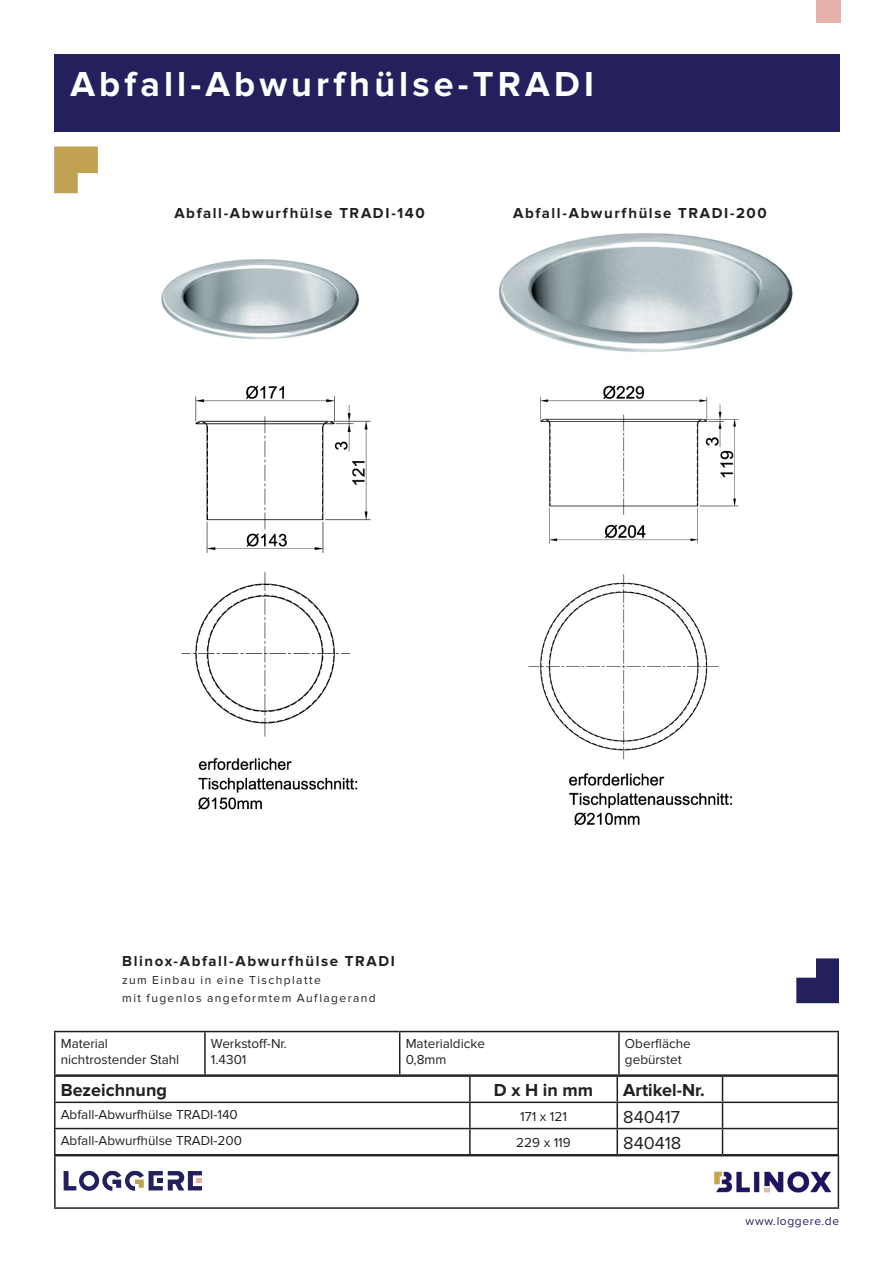
<style>
.page{position:relative;width:893px;height:1263px;background:#fff}
.page>*{position:absolute;margin:0;border:0;box-sizing:border-box;transform-origin:0 0}
.t1{font:700 36px "Proxima Nova";letter-spacing:.115em;color:#fff}
.t2{font:700 18px "Proxima Nova";color:#231f20}
.t3{font:18px "Proxima Nova";color:#231f20}
.t4{font:700 15px "Proxima Nova";letter-spacing:.105em;color:#231f20}
.t5{font:13.5px/16.2px "Proxima Nova";color:#231f20}
.t6{font:12px/18px "Proxima Nova";letter-spacing:.115em;color:#231f20}
.t7{font:12px "Proxima Nova";letter-spacing:.05em;color:#24205e}
</style>
<div class="page">
<img style="left:161px;top:233px;width:632px;height:593px">
<div style="left:54px;top:54px;width:785px;height:77px;background:#24205e"></div>
<hr style="left:54px;top:1155px;width:785px;height:1px;background:#231f20">
<hr style="left:54px;top:1156px;width:2px;height:51px;background:#231f20">
<hr style="left:54px;top:1207px;width:785px;height:2px;background:#231f20">
<svg style="left:54px;top:146px;width:44px;height:47px"></svg>
<svg style="left:64px;top:1171px;width:138px;height:20px"></svg>
<img style="left:703px;top:1136px;width:136px;height:73px">
<svg style="left:796px;top:958px;width:43px;height:45px"></svg>
<hr style="left:54px;top:1075px;width:416px;height:2px;background:#231f20">
<hr style="left:54px;top:1077px;width:2px;height:24px;background:#231f20">
<hr style="left:470px;top:1075px;width:147px;height:2px;background:#231f20">
<hr style="left:469px;top:1077px;width:2px;height:24px;background:#231f20">
<hr style="left:617px;top:1075px;width:105px;height:2px;background:#231f20">
<hr style="left:616px;top:1077px;width:2px;height:24px;background:#231f20">
<hr style="left:722px;top:1075px;width:117px;height:2px;background:#231f20">
<hr style="left:837px;top:1077px;width:2px;height:24px;background:#231f20">
<hr style="left:54px;top:1101px;width:416px;height:2px;background:#231f20">
<hr style="left:54px;top:1103px;width:2px;height:25px;background:#231f20">
<hr style="left:470px;top:1101px;width:147px;height:2px;background:#231f20">
<hr style="left:469px;top:1103px;width:2px;height:25px;background:#231f20">
<hr style="left:617px;top:1101px;width:105px;height:2px;background:#231f20">
<hr style="left:616px;top:1103px;width:2px;height:25px;background:#231f20">
<hr style="left:722px;top:1101px;width:117px;height:2px;background:#231f20">
<hr style="left:837px;top:1103px;width:2px;height:25px;background:#231f20">
<hr style="left:54px;top:1128px;width:416px;height:1px;background:#231f20">
<hr style="left:54px;top:1129px;width:2px;height:25px;background:#231f20">
<hr style="left:470px;top:1128px;width:147px;height:1px;background:#231f20">
<hr style="left:469px;top:1129px;width:2px;height:25px;background:#231f20">
<hr style="left:617px;top:1128px;width:105px;height:1px;background:#231f20">
<hr style="left:616px;top:1129px;width:2px;height:25px;background:#231f20">
<hr style="left:722px;top:1128px;width:117px;height:1px;background:#231f20">
<svg style="left:722px;top:1077px;width:1px;height:77px"></svg>
<hr style="left:837px;top:1129px;width:2px;height:25px;background:#231f20">
<hr style="left:54px;top:1154px;width:416px;height:1px;background:#231f20">
<hr style="left:470px;top:1154px;width:147px;height:1px;background:#231f20">
<hr style="left:617px;top:1154px;width:105px;height:1px;background:#231f20">
<hr style="left:722px;top:1154px;width:117px;height:1px;background:#231f20">
<hr style="left:54px;top:1031px;width:151px;height:1px;background:#231f20">
<hr style="left:54px;top:1032px;width:2px;height:42px;background:#231f20">
<hr style="left:205px;top:1031px;width:195px;height:1px;background:#231f20">
<hr style="left:204px;top:1032px;width:2px;height:42px;background:#231f20">
<hr style="left:400px;top:1031px;width:219px;height:1px;background:#231f20">
<hr style="left:399px;top:1032px;width:1px;height:42px;background:#231f20">
<hr style="left:619px;top:1031px;width:220px;height:1px;background:#231f20">
<hr style="left:618px;top:1032px;width:2px;height:42px;background:#231f20">
<hr style="left:837px;top:1032px;width:2px;height:42px;background:#231f20">
<hr style="left:54px;top:1074px;width:151px;height:2px;background:#231f20">
<hr style="left:205px;top:1074px;width:195px;height:2px;background:#231f20">
<hr style="left:400px;top:1074px;width:219px;height:2px;background:#231f20">
<hr style="left:619px;top:1074px;width:220px;height:2px;background:#231f20">
<div style="left:817px;top:0;width:24px;height:22px;background:#e4b2a8"></div>
<p class="t1" style="left:70px;top:64px;width:525px">Abfall-Abwurfhülse-TRADI</p>
<p class="t4" style="left:174px;top:204px;width:252px">Abfall-Abwurfhülse TRADI-140</p>
<p class="t4" style="left:513px;top:204px;width:255px">Abfall-Abwurfhülse TRADI-200</p>
<p class="t4" style="left:122px;top:952px;width:274px">Blinox-Abfall-Abwurfhülse TRADI</p>
<p class="t6" style="left:122px;top:971px;width:255px">zum Einbau in eine Tischplatte<br>mit fugenlos angeformtem Auflagerand</p>
<p class="t5" style="left:61px;top:1036px;width:120px">Material nichtrostender Stahl</p>
<p class="t5" style="left:211px;top:1036px;width:78px">Werkstoff-Nr.<br>1.4301</p>
<p class="t5" style="left:406px;top:1036px;width:81px">Materialdicke<br>0,8mm</p>
<p class="t5" style="left:625px;top:1036px;width:67px">Oberfläche gebürstet</p>
<p class="t2" style="left:61px;top:1080px;width:108px">Bezeichnung</p>
<p class="t2" style="left:494px;top:1080px;width:101px">D x H in mm</p>
<p class="t2" style="left:623px;top:1080px;width:83px">Artikel-Nr.</p>
<p class="t5" style="left:61px;top:1106px;width:179px">Abfall-Abwurfhülse TRADI-140</p>
<p class="t5" style="left:520px;top:1108px;width:48px">171 x 121</p>
<p class="t3" style="left:623px;top:1106px;width:58px">840417</p>
<p class="t5" style="left:61px;top:1133px;width:183px">Abfall-Abwurfhülse TRADI-200</p>
<p class="t5" style="left:516px;top:1134px;width:56px">229 x 119</p>
<p class="t3" style="left:623px;top:1132px;width:60px">840418</p>
<p class="t7" style="left:746px;top:1214px;width:95px">www.loggere.de</p>
</div>
